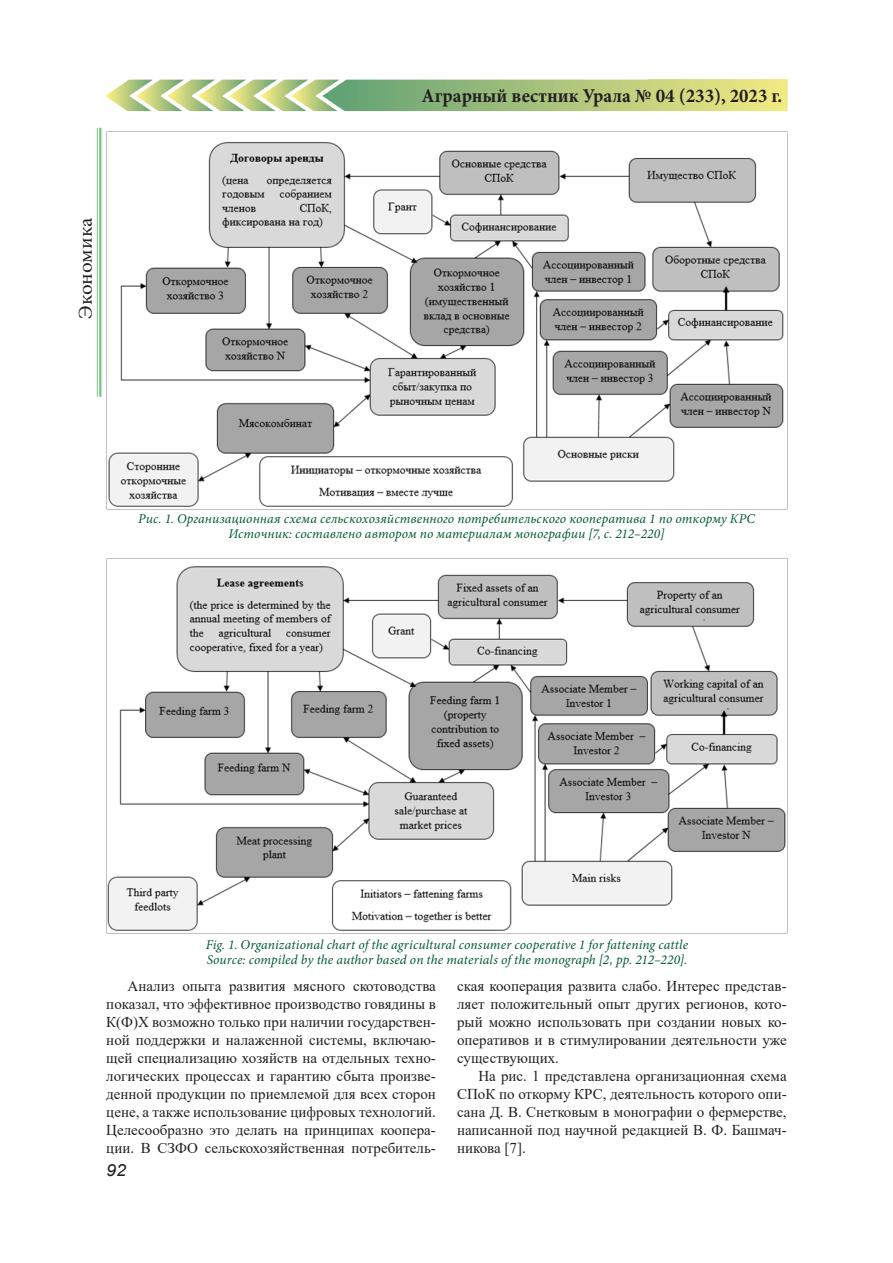
<style>
.page{position:relative;width:893px;height:1263px;background:#fff}
.page>*{position:absolute;margin:0;border:0;box-sizing:border-box;transform-origin:0 0}
.t1{font:700 19.5px "Minion Pro";color:#231f20;scale:.96 1}
.t2{font:19.5px "Minion Pro";letter-spacing:-.005em;color:#231f20;scale:1.08 1}
.t3{font:italic 16.8px "Arial";color:#231f20;scale:1.08 1}
.t4{font:15px/18px "Times New Roman";color:#231f20;text-align:justify}
.t5{font:italic 13.5px/15px "Minion Pro";letter-spacing:.01em;color:#025b30;text-align:center}
</style>
<div class="page">
<hr style="left:99px;top:128px;width:2px;height:269px;background:#40ae49">
<hr style="left:97px;top:128px;width:1px;height:269px;background:#40ae49">
<img style="left:106px;top:79px;width:682px;height:32px">
<img style="left:107px;top:131px;width:680px;height:376px">
<img style="left:107px;top:558px;width:681px;height:375px">
<h1 class="t2" style="left:72px;top:319px;width:95px;rotate:-90deg">Экономика</h1>
<h1 class="t1" style="left:421px;top:82px;width:377px">Аграрный вестник Урала № 04 (233), 2023 г.</h1>
<p class="t5" style="left:138px;top:512px;width:618px">Рис. 1. Организационная схема сельскохозяйственного потребительского кооператива 1 по откорму КРС<br>Источник: составлено автором по материалам монографии [7, с. 212–220]</p>
<p class="t5" style="left:206px;top:937px;width:484px;text-align:left">Fig. 1. Organizational chart of the agricultural consumer cooperative 1 for fattening cattle<br>Source: compiled by the author based on the materials of the monograph [2, pp. 212–220].</p>
<p class="t4" style="left:106px;top:976px;width:331px;text-indent:21px">Анализ опыта развития мясного скотоводства показал, что эффективное производство говядины в К(Ф)Х возможно только при наличии государствен&shy;ной поддержки и налаженной системы, включаю&shy;щей специализацию хозяйств на отдельных техно&shy;логических процессах и гарантию сбыта произве&shy;денной продукции по приемлемой для всех сторон цене, а также использование цифровых технологий.<br>Целесообразно это делать на принципах коопера&shy;ции. В СЗФО сельскохозяйственная потребитель-</p>
<p class="t4" style="left:457px;top:976px;width:331px">ская кооперация развита слабо. Интерес представ&shy;ляет положительный опыт других регионов, кото&shy;рый можно использовать при создании новых ко&shy;оперативов и в стимулировании деятельности уже существующих.</p>
<p class="t4" style="left:457px;top:1066px;width:331px;text-indent:21px">На рис. 1 представлена организационная схема СПоК по откорму КРС, деятельность которого опи&shy;сана Д. В. Снетковым в монографии о фермерстве, написанной под научной редакцией В. Ф. Башмач&shy;никова [7].</p>
<p class="t3" style="left:106px;top:1159px;width:20px">92</p>
</div>
